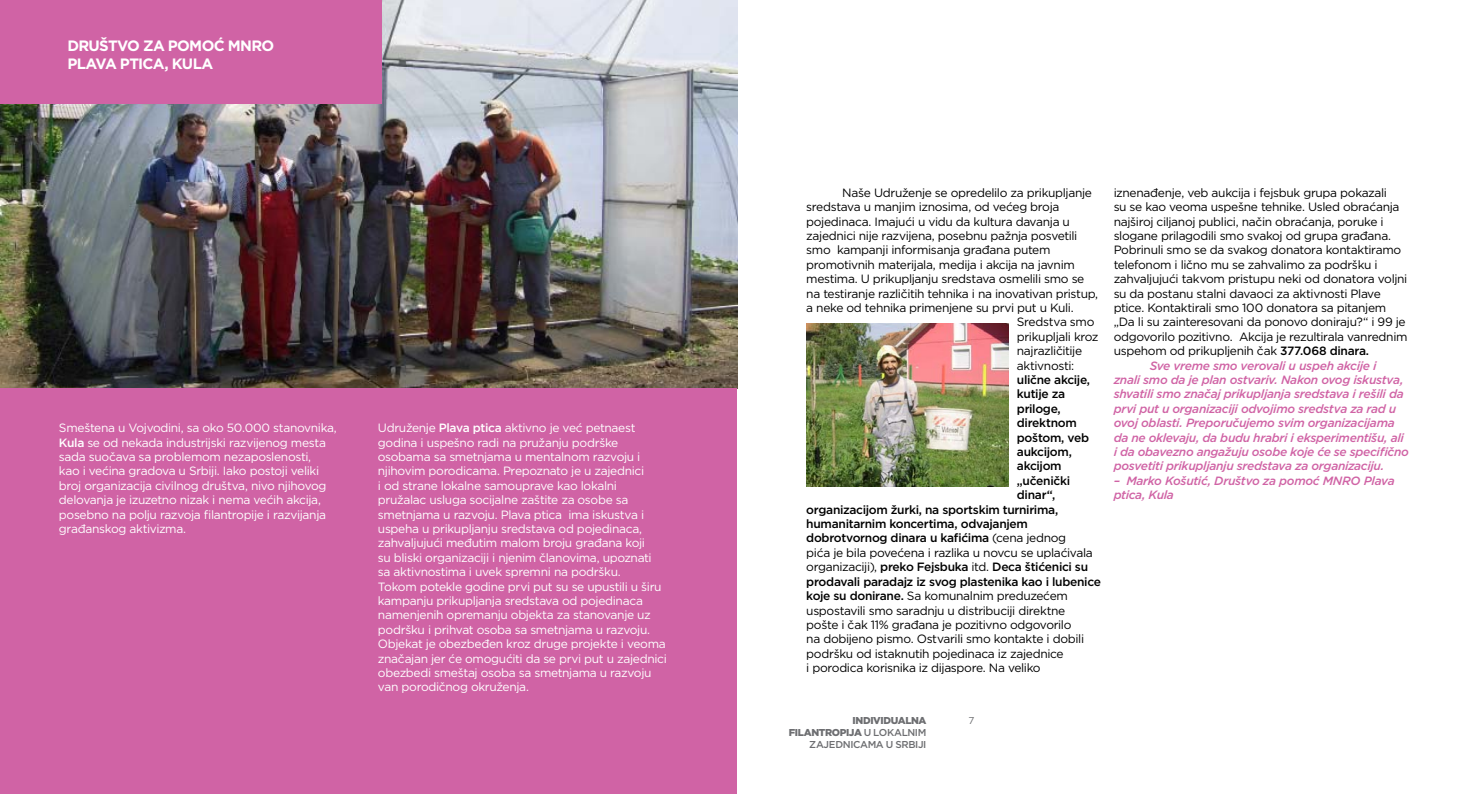
<style>
.page{position:relative;width:1475px;height:794px;background:#fff}
.page>*{position:absolute;margin:0;border:0;box-sizing:border-box;transform-origin:0 0}
.t1{font:700 15px/18px "Gotham";letter-spacing:-.045em;color:#fff}
.t2{font:12px "Gotham";letter-spacing:-.03em;color:#000}
.t3{font:12px/14.4px "Gotham";letter-spacing:-.03em;color:#fff}
.t4{font:italic 500 12px/14.4px "Gotham";letter-spacing:-.025em;color:#d063a5}
.t5{font:500 12px "Gotham";letter-spacing:-.025em;color:#000}
.t6{font:500 10px/12px "Gotham";letter-spacing:-.035em;color:#6d6e71;text-align:right}
.t7{font:900 10px "Gotham";letter-spacing:-.04em;color:#6d6e71}
.t8{font:10px "Gotham";color:#6d6e71}
.s1{font-weight:500}
.s2{font-weight:400}
.s3{font-weight:900}
</style>
<div class="page">
<img style="left:0;top:0;width:737px;height:388px">
<div style="left:0;top:388px;width:737px;height:406px;background:#d063a5"></div>
<div style="left:0;top:0;width:381px;height:104px;background:#d063a5"></div>
<img style="left:806px;top:323px;width:202px;height:164px">
<p class="t1" style="left:67px;top:37px;width:208px">DRUŠTVO ZA POMOĆ MNRO<br>PLAVA PTICA, KULA</p>
<p class="t3" style="left:59px;top:420px;width:279px">Smeštena u Vojvodini, sa oko 50.000 stanovnika, <span class="s1">Kula</span> se od nekada industrijski razvijenog mesta sada suočava sa problemom nezaposlenosti,<br>kao i većina gradova u Srbiji. Iako postoji veliki broj organizacija civilnog društva, nivo njihovog delovanja je izuzetno nizak i nema većih akcija, posebno na polju razvoja filantropije i razvijanja građanskog aktivizma.</p>
<p class="t3" style="left:378px;top:420px;width:290px">Udruženje <span class="s1">Plava ptica</span> aktivno je već petnaest godina i uspešno radi na pružanju podrške osobama sa smetnjama u mentalnom razvoju i njihovim porodicama. Prepoznato je u zajednici<br>i od strane lokalne samouprave kao lokalni pružalac usluga socijalne zaštite za osobe sa smetnjama u razvoju. Plava ptica ima iskustva i uspeha u prikupljanju sredstava od pojedinaca, zahvaljujući međutim malom broju građana koji<br>su bliski organizaciji i njenim članovima, upoznati sa aktivnostima i uvek spremni na podršku.<br>Tokom potekle godine prvi put su se upustili u širu kampanju prikupljanja sredstava od pojedinaca namenjenih opremanju objekta za stanovanje uz podršku i prihvat osoba sa smetnjama u razvoju.<br>Objekat je obezbeđen kroz druge projekte i veoma značajan jer će omogućiti da se prvi put u zajednici obezbedi smeštaj osoba sa smetnjama u razvoju van porodičnog okruženja.</p>
<p class="t2" style="left:842px;top:185px;width:251px">Naše Udruženje se opredelilo za prikupljanje</p>
<p class="t2" style="left:806px;top:199px;width:254px">sredstava u manjim iznosima, od većeg broja</p>
<p class="t2" style="left:806px;top:214px;width:265px">pojedinaca. Imajući u vidu da kultura davanja u</p>
<p class="t2" style="left:806px;top:228px;width:273px">zajednici nije razvijena, posebnu pažnja posvetili</p>
<p class="t2" style="left:806px;top:242px;width:246px">smo kampanji informisanja građana putem</p>
<p class="t2" style="left:806px;top:257px;width:270px">promotivnih materijala, medija i akcija na javnim</p>
<p class="t2" style="left:806px;top:271px;width:279px">mestima. U prikupljanju sredstava osmelili smo se</p>
<p class="t2" style="left:806px;top:286px;width:293px">na testiranje različitih tehnika i na inovativan pristup,</p>
<p class="t2" style="left:806px;top:300px;width:269px">a neke od tehnika primenjene su prvi put u Kuli.</p>
<p class="t2" style="left:1016px;top:314px;width:79px">Sredstva smo</p>
<p class="t2" style="left:1016px;top:329px;width:83px">prikupljali kroz</p>
<p class="t2" style="left:1016px;top:343px;width:67px">najrazličitije</p>
<p class="t2" style="left:1016px;top:358px;width:59px">aktivnosti:</p>
<p class="t5" style="left:1016px;top:372px;width:75px">ulične akcije,</p>
<p class="t5" style="left:1016px;top:386px;width:50px">kutije za</p>
<p class="t5" style="left:1016px;top:401px;width:45px">priloge,</p>
<p class="t5" style="left:1016px;top:415px;width:62px">direktnom</p>
<p class="t5" style="left:1016px;top:429px;width:74px">poštom, veb</p>
<p class="t5" style="left:1016px;top:444px;width:57px">aukcijom,</p>
<p class="t5" style="left:1016px;top:458px;width:46px">akcijom</p>
<p class="t5" style="left:1016px;top:473px;width:55px">„učenički</p>
<p class="t5" style="left:1016px;top:487px;width:40px">dinar“,</p>
<p class="t5" style="left:806px;top:501px;width:253px">organizacijom žurki, na sportskim turnirima,</p>
<p class="t5" style="left:806px;top:516px;width:223px">humanitarnim koncertima, odvajanjem</p>
<p class="t5" style="left:806px;top:530px;width:261px">dobrotvornog dinara u kafićima <span class="s2">(cena jednog</span></p>
<p class="t2" style="left:806px;top:545px;width:288px">pića je bila povećena i razlika u novcu se uplaćivala</p>
<p class="t5" style="left:806px;top:559px;width:283px"><span class="s2">organizaciji),</span> preko Fejsbuka <span class="s2">itd.</span> Deca štićenici su</p>
<p class="t5" style="left:806px;top:573px;width:296px">prodavali paradajz iz svog plastenika kao i lubenice</p>
<p class="t2" style="left:806px;top:588px;width:263px"><span class="s1">koje su donirane.</span> Sa komunalnim preduzećem</p>
<p class="t2" style="left:806px;top:602px;width:260px">uspostavili smo saradnju u distribuciji direktne</p>
<p class="t2" style="left:806px;top:617px;width:267px">pošte i čak 11% građana je pozitivno odgovorilo</p>
<p class="t2" style="left:806px;top:631px;width:279px">na dobijeno pismo. Ostvarili smo kontakte i dobili</p>
<p class="t2" style="left:806px;top:646px;width:259px">podršku od istaknutih pojedinaca iz zajednice</p>
<p class="t2" style="left:806px;top:660px;width:236px">i porodica korisnika iz dijaspore. Na veliko</p>
<p class="t2" style="left:1113px;top:185px;width:275px">iznenađenje, veb aukcija i fejsbuk grupa pokazali</p>
<p class="t2" style="left:1113px;top:199px;width:287px">su se kao veoma uspešne tehnike. Usled obraćanja</p>
<p class="t2" style="left:1113px;top:214px;width:271px">najširoj ciljanoj publici, način obraćanja, poruke i</p>
<p class="t2" style="left:1113px;top:228px;width:279px">slogane prilagodili smo svakoj od grupa građana.</p>
<p class="t2" style="left:1113px;top:242px;width:289px">Pobrinuli smo se da svakog donatora kontaktiramo</p>
<p class="t2" style="left:1113px;top:257px;width:265px">telefonom i lično mu se zahvalimo za podršku i</p>
<p class="t2" style="left:1113px;top:271px;width:295px">zahvaljujući takvom pristupu neki od donatora voljni</p>
<p class="t2" style="left:1113px;top:286px;width:268px">su da postanu stalni davaoci za aktivnosti Plave</p>
<p class="t2" style="left:1113px;top:300px;width:274px">ptice. Kontaktirali smo 100 donatora sa pitanjem</p>
<p class="t2" style="left:1113px;top:314px;width:293px">„Da li su zainteresovani da ponovo doniraju?“ i 99 je</p>
<p class="t2" style="left:1113px;top:329px;width:295px">odgovorilo pozitivno. Akcija je rezultirala vanrednim</p>
<p class="t2" style="left:1113px;top:343px;width:257px">uspehom od prikupljenih čak <span class="s1">377.068 dinara.</span></p>
<p class="t4" style="left:1149px;top:358px;width:228px">Sve vreme smo verovali u uspeh akcije i</p>
<p class="t4" style="left:1113px;top:372px;width:291px">znali smo da je plan ostvariv. Nakon ovog iskustva,</p>
<p class="t4" style="left:1113px;top:387px;width:291px">shvatili smo značaj prikupljanja sredstava i rešili da</p>
<p class="t4" style="left:1113px;top:401px;width:284px">prvi put u organizaciji odvojimo sredstva za rad u</p>
<p class="t4" style="left:1113px;top:415px;width:282px">ovoj oblasti. Preporučujemo svim organizacijama</p>
<p class="t4" style="left:1113px;top:430px;width:292px">da ne oklevaju, da budu hrabri i eksperimentišu, ali</p>
<p class="t4" style="left:1113px;top:444px;width:297px">i da obavezno angažuju osobe koje će se specifično</p>
<p class="t4" style="left:1113px;top:459px;width:272px">posvetiti prikupljanju sredstava za organizaciju.</p>
<p class="t4" style="left:1113px;top:473px;width:282px">– Marko Košutić, Društvo za pomoć MNRO Plava ptica, Kula</p>
<p class="t7" style="left:852px;top:713px;width:75px">INDIVIDUALNA</p>
<p class="t8" style="left:968px;top:714px;width:7px">7</p>
<p class="t6" style="left:788px;top:726px;width:139px"><span class="s3">FILANTROPIJA</span> U LOKALNIM<br>ZAJEDNICAMA U SRBIJI</p>
</div>
